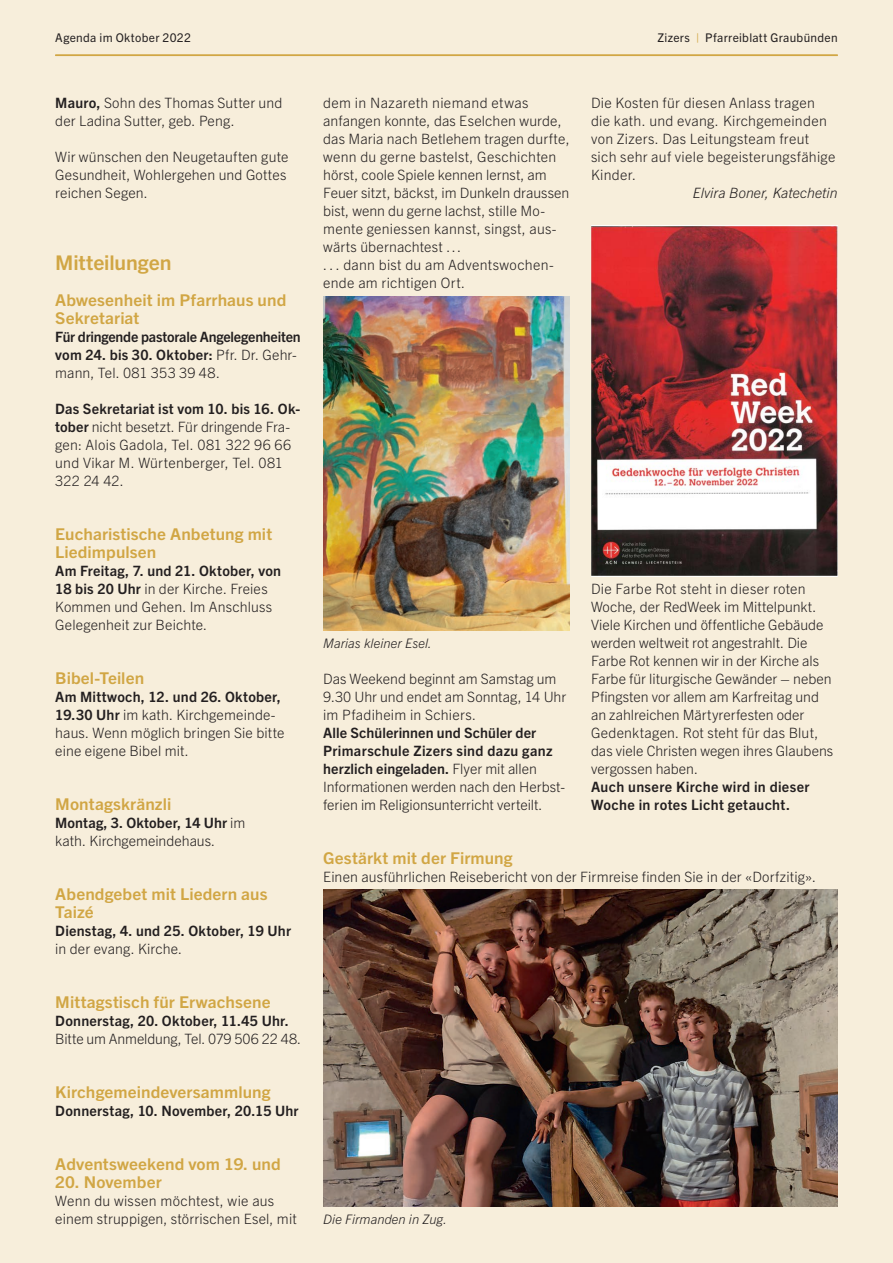
<style>
.page{position:relative;width:893px;height:1263px;background:#f7eedb}
.page>*{position:absolute;margin:0;border:0;box-sizing:border-box;transform-origin:0 0}
.t1{font:700 20.25px "Trade Gothic Next LT Pro";letter-spacing:-.005em;color:#d1a644;scale:1.05 1}
.t2{font:700 16.35px/18px "Trade Gothic Next LT Pro";letter-spacing:.005em;color:#d1a644;scale:1.05 1}
.t3{font:300 14.25px/18px "Trade Gothic Next LT Pro";letter-spacing:.005em;color:#231f20}
.t4{font:700 14.25px/18px "Trade Gothic Next LT Pro";letter-spacing:.02em;color:#231f20}
.t5{font:700 14.25px/18px "Trade Gothic Next LT Pro";letter-spacing:-.01em;color:#231f20}
.t6{font:italic 300 14.25px "Trade Gothic Next LT Pro";letter-spacing:.005em;color:#231f20}
.t7{font:italic 300 13.2px "Trade Gothic Next LT Pro";letter-spacing:.005em;color:#231f20}
.t8{font:12px "Trade Gothic Next LT Pro";letter-spacing:.025em;color:#231f20}
.s1{color:#d1a644}
.s2{font-weight:700}
.s3{font-weight:300}
</style>
<div class="page">
<hr style="left:55px;top:55px;width:783px;height:1px;background:#d1a644">
<img style="left:323px;top:297px;width:247px;height:333px">
<img style="left:591px;top:226px;width:247px;height:350px">
<img style="left:323px;top:890px;width:515px;height:316px">
<p class="t8" style="left:55px;top:30px;width:137px">Agenda im Oktober 2022</p>
<p class="t8" style="left:658px;top:30px;width:182px">Zizers <span class="s1">|</span> Pfarreiblatt Graubünden</p>
<p class="t3" style="left:55px;top:93px;width:229px"><span class="s2">Mauro,</span> Sohn des Thomas Sutter und der Ladina Sutter, geb. Peng.</p>
<p class="t3" style="left:55px;top:147px;width:235px">Wir wünschen den Neugetauften gute<br>Gesundheit, Wohlergehen und Gottes reichen Segen.</p>
<h1 class="t1" style="left:55px;top:249px;width:112px">Mitteilungen</h1>
<p class="t2" style="left:55px;top:290px;width:222px">Abwesenheit im Pfarrhaus und<br>Sekretariat</p>
<p class="t5" style="left:55px;top:327px;width:247px">Für dringende pastorale Angelegenheiten vom 24. bis 30. Oktober: <span class="s3">Pfr. Dr. Gehr&shy;mann, Tel. 081 353 39 48.</span></p>
<p class="t3" style="left:55px;top:399px;width:246px"><span class="s2">Das Sekretariat ist vom 10. bis 16. Ok&shy;tober</span> nicht besetzt. Für dringende Fra&shy;gen: Alois Gadola, Tel. 081 322 96 66 und Vikar M. Würtenberger, Tel. 081<br>322 24 42.</p>
<p class="t2" style="left:55px;top:524px;width:208px">Eucharistische Anbetung mit<br>Liedimpulsen</p>
<p class="t3" style="left:55px;top:561px;width:227px"><span class="s2">Am Freitag, 7. und 21. Oktober, von<br>18 bis 20 Uhr</span> in der Kirche. Freies<br>Kommen und Gehen. Im Anschluss<br>Gelegenheit zur Beichte.</p>
<p class="t2" style="left:55px;top:668px;width:86px">Bibel-Teilen</p>
<p class="t3" style="left:55px;top:687px;width:231px"><span class="s2">Am Mittwoch, 12. und 26. Oktober,<br>19.30 Uhr</span> im kath. Kirchgemeinde&shy;haus. Wenn möglich bringen Sie bitte eine eigene Bibel mit.</p>
<p class="t2" style="left:55px;top:794px;width:112px">Montagskränzli</p>
<p class="t3" style="left:55px;top:813px;width:191px"><span class="s2">Montag, 3. Oktober, 14 Uhr</span> im kath. Kirchgemeindehaus.</p>
<p class="t2" style="left:55px;top:884px;width:204px">Abendgebet mit Liedern aus<br>Taizé</p>
<p class="t4" style="left:55px;top:921px;width:237px">Dienstag, 4. und 25. Oktober, 19 Uhr</p>
<p class="t3" style="left:55px;top:939px;width:128px">in der evang. Kirche.</p>
<p class="t2" style="left:55px;top:992px;width:206px">Mittagstisch für Erwachsene</p>
<p class="t4" style="left:55px;top:1011px;width:235px">Donnerstag, 20. Oktober, 11.45 Uhr.</p>
<p class="t3" style="left:55px;top:1029px;width:247px">Bitte um Anmeldung, Tel. 079 506 22 48.</p>
<p class="t2" style="left:55px;top:1082px;width:207px">Kirchgemeindeversammlung</p>
<p class="t4" style="left:55px;top:1101px;width:245px">Donnerstag, 10. November, 20.15 Uhr</p>
<p class="t2" style="left:55px;top:1154px;width:216px">Adventsweekend vom 19. und</p>
<p class="t2" style="left:55px;top:1172px;width:103px">20. November</p>
<p class="t3" style="left:55px;top:1191px;width:243px">Wenn du wissen möchtest, wie aus einem struppigen, störrischen Esel, mit</p>
<p class="t3" style="left:323px;top:93px;width:248px">dem in Nazareth niemand etwas anfangen konnte, das Eselchen wurde, das Maria nach Betlehem tragen durfte, wenn du gerne bastelst, Geschichten hörst, coole Spiele kennen lernst, am Feuer sitzt, bäckst, im Dunkeln draussen bist, wenn du gerne lachst, stille Mo&shy;mente geniessen kannst, singst, aus&shy;wärts übernachtest …<br>. . . dann bist du am Adventswochen&shy;ende am richtigen Ort.</p>
<p class="t3" style="left:591px;top:93px;width:246px">Die Kosten für diesen Anlass tragen die kath. und evang. Kirchgemeinden von Zizers. Das Leitungsteam freut sich sehr auf viele begeisterungsfähige<br>Kinder.</p>
<p class="t6" style="left:693px;top:183px;width:146px">Elvira Boner, Katechetin</p>
<p class="t7" style="left:323px;top:634px;width:110px">Marias kleiner Esel.</p>
<p class="t3" style="left:323px;top:669px;width:245px">Das Weekend beginnt am Samstag um<br>9.30 Uhr und endet am Sonntag, 14 Uhr im Pfadiheim in Schiers.</p>
<p class="t3" style="left:323px;top:723px;width:243px"><span class="s2">Alle Schülerinnen und Schüler der Primarschule Zizers sind dazu ganz herzlich eingeladen.</span> Flyer mit allen Informationen werden nach den Herbst&shy;ferien im Religionsunterricht verteilt.</p>
<p class="t3" style="left:591px;top:579px;width:244px">Die Farbe Rot steht in dieser roten Woche, der RedWeek im Mittelpunkt.<br>Viele Kirchen und öffentliche Gebäude werden weltweit rot angestrahlt. Die Farbe Rot kennen wir in der Kirche als Farbe für liturgische Gewänder – neben Pfingsten vor allem am Karfreitag und an zahlreichen Märtyrerfesten oder Gedenktagen. Rot steht für das Blut, das viele Christen wegen ihres Glaubens vergossen haben.</p>
<p class="t4" style="left:591px;top:777px;width:220px">Auch unsere Kirche wird in dieser<br>Woche in rotes Licht getaucht.</p>
<p class="t2" style="left:323px;top:848px;width:182px">Gestärkt mit der Firmung</p>
<p class="t3" style="left:323px;top:867px;width:494px">Einen ausführlichen Reisebericht von der Firmreise finden Sie in der «Dorfzitig».</p>
<p class="t7" style="left:323px;top:1210px;width:125px">Die Firmanden in Zug.</p>
</div>
